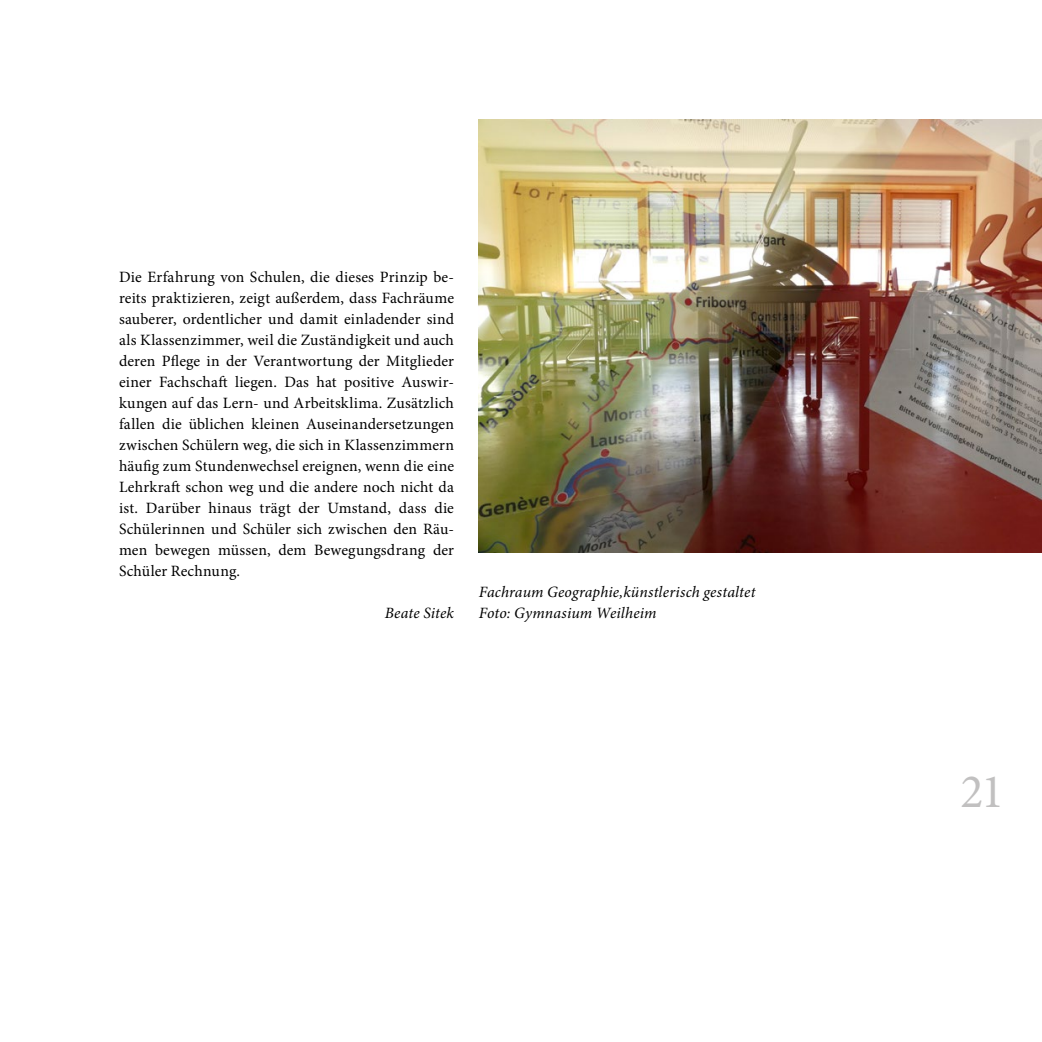
<style>
.page{position:relative;width:1042px;height:1042px;background:#fff}
.page>*{position:absolute;margin:0;border:0;box-sizing:border-box;transform-origin:0 0}
.t1{font:48.12px "Minion Pro";color:#c1c0c0}
.t2{font:15.75px/21px "Minion Pro";letter-spacing:.01em;color:#000;text-align:justify}
.t3{font:italic 15.75px/21px "Minion Pro";letter-spacing:.01em;color:#000}
</style>
<div class="page">
<img style="left:479px;top:119px;width:563px;height:434px">
<p class="t2" style="left:119px;top:266px;width:336px">Die Erfahrung von Schulen, die dieses Prinzip be&shy;reits praktizieren, zeigt außerdem, dass Fachräume sauberer, ordentlicher und damit einladender sind als Klassenzimmer, weil die Zuständigkeit und auch deren Pflege in der Verantwortung der Mitglieder einer Fachschaft liegen. Das hat positive Auswir&shy;kungen auf das Lern- und Arbeitsklima. Zusätzlich fallen die üblichen kleinen Auseinandersetzungen zwischen Schülern weg, die sich in Klassenzimmern häufig zum Stundenwechsel ereignen, wenn die eine Lehrkraft schon weg und die andere noch nicht da ist. Darüber hinaus trägt der Umstand, dass die Schülerinnen und Schüler sich zwischen den Räu&shy;men bewegen müssen, dem Bewegungsdrang der Schüler Rechnung.</p>
<p class="t3" style="left:385px;top:602px;width:71px">Beate Sitek</p>
<p class="t3" style="left:479px;top:581px;width:278px">Fachraum Geographie,künstlerisch gestaltet<br>Foto: Gymnasium Weilheim</p>
<h1 class="t1" style="left:960px;top:759px;width:45px">21</h1>
</div>
